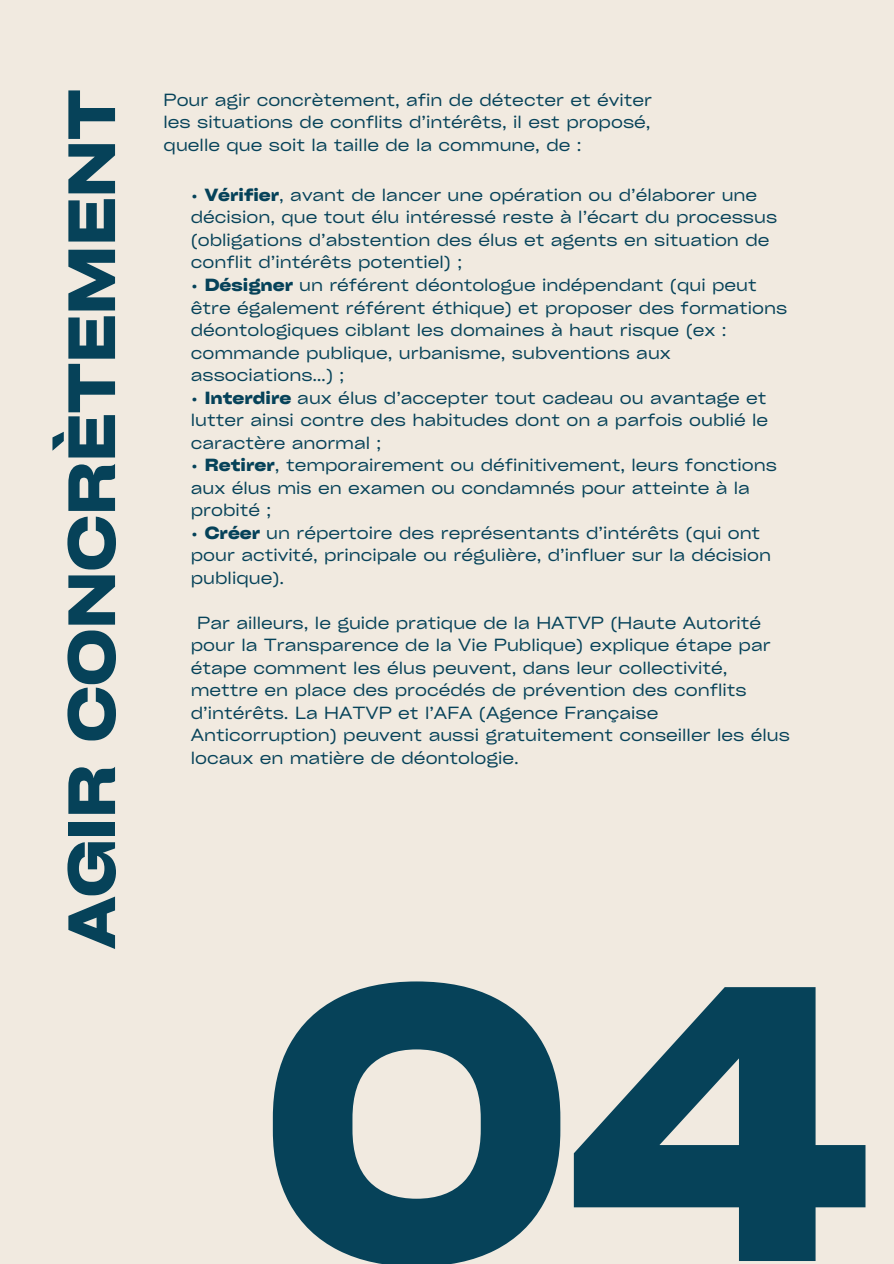
<style>
.page{position:relative;width:894px;height:1264px;background:#fff}
.page>*{position:absolute;margin:0;border:0;box-sizing:border-box;transform-origin:0 0}
.t1{font:700 expanded 375px "Cy Grotesk";color:#064259}
.t2{font:700 expanded 63.9px "Cy Grotesk";color:#064259}
.t3{font:24px "Poppins";color:#064259}
.t4{font:expanded 16.8px/22.5px "Cy Grotesk";color:#064259}
.s1{font-weight:700}
</style>
<div class="page">
<div style="left:0;top:0;width:893px;height:1263px;background:#f1eae0"></div>
<h1 class="t2" style="left:51px;top:948px;width:860px;rotate:-90deg">AGIR CONCRÈTEMENT</h1>
<p class="t4" style="left:163px;top:88px;width:490px;text-align:justify">Pour agir concrètement, afin de détecter et éviter les situations de conflits d’intérêts, il est proposé, quelle que soit la taille de la commune, de :</p>
<p class="t4" style="left:191px;top:183px;width:587px">• <span class="s1">Vérifier</span>, avant de lancer une opération ou d’élaborer une décision, que tout élu intéressé reste à l’écart du processus (obligations d’abstention des élus et agents en situation de conflit d’intérêts potentiel) ;</p>
<p class="t4" style="left:191px;top:273px;width:598px">• <span class="s1">Désigner</span> un référent déontologue indépendant (qui peut être également référent éthique) et proposer des formations déontologiques ciblant les domaines à haut risque (ex : commande publique, urbanisme, subventions aux associations…) ;</p>
<p class="t4" style="left:191px;top:385px;width:579px;text-align:justify">• <span class="s1">Interdire</span> aux élus d’accepter tout cadeau ou avantage et lutter ainsi contre des habitudes dont on a parfois oublié le caractère anormal ;</p>
<p class="t4" style="left:191px;top:453px;width:587px">• <span class="s1">Retirer</span>, temporairement ou définitivement, leurs fonctions aux élus mis en examen ou condamnés pour atteinte à la probité ;</p>
<p class="t4" style="left:191px;top:520px;width:581px">• <span class="s1">Créer</span> un répertoire des représentants d’intérêts (qui ont pour activité, principale ou régulière, d’influer sur la décision publique).</p>
<p class="t4" style="left:191px;top:610px;width:600px;text-indent:6px">Par ailleurs, le guide pratique de la HATVP (Haute Autorité pour la Transparence de la Vie Publique) explique étape par étape comment les élus peuvent, dans leur collectivité, mettre en place des procédés de prévention des conflits d’intérêts. La HATVP et l’AFA (Agence Française Anticorruption) peuvent aussi gratuitement conseiller les élus locaux en matière de déontologie.</p>
<p class="t1" style="left:260px;top:885px;width:609px">04</p>
<h3 class="t3" style="left:804px;top:1170px;width:17px">8</h3>
</div>
